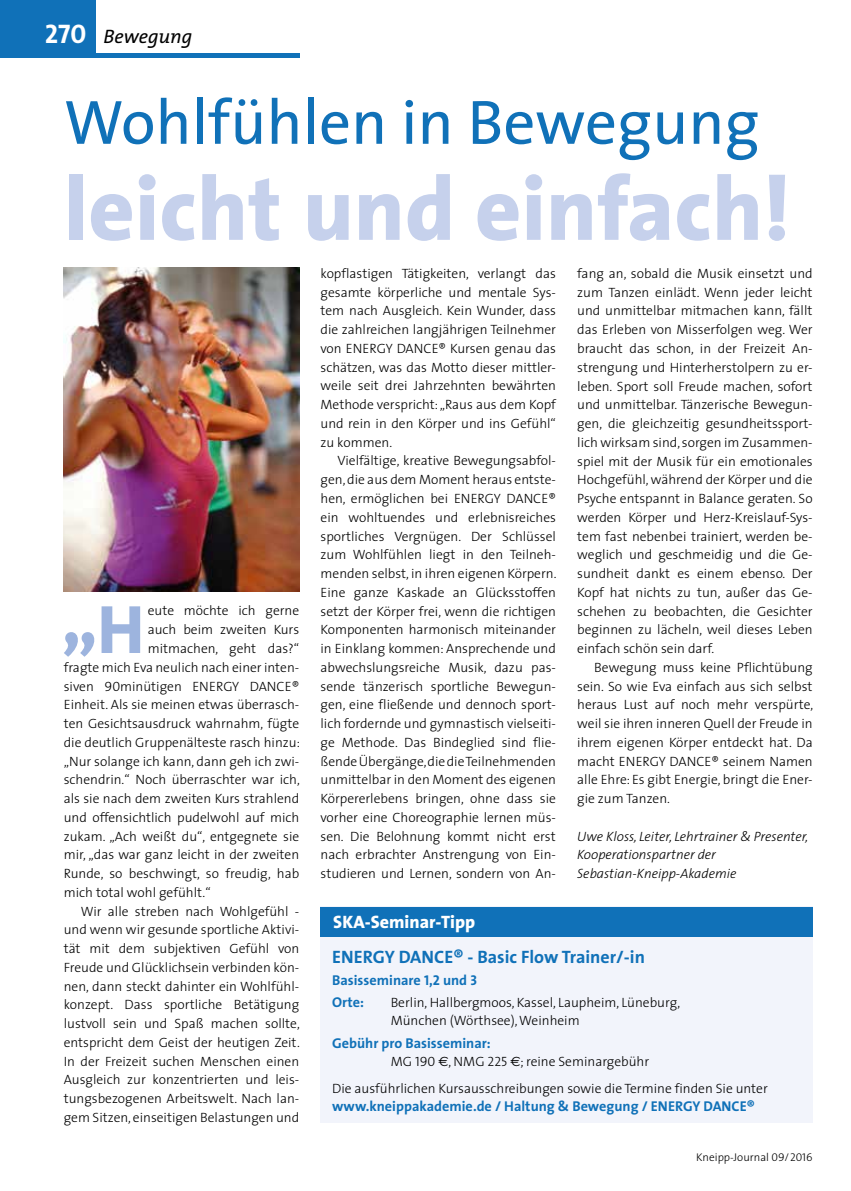
<style>
.page{position:relative;width:851px;height:1191px;background:#fff}
.page>*{position:absolute;margin:0;border:0;box-sizing:border-box;transform-origin:0 0}
.t1{font:800 90px "The Sans";color:#c6d1ec}
.t2{font:800 69px "The Sans";color:#9db4de}
.t3{font:63px "The Sans";color:#1071b8}
.t4{font:italic 19.5px "The Mix";color:#000}
.t5{font:700 18px "The Sans";color:#1071b8}
.t6{font:800 18px "The Sans";color:#fff}
.t7{font:700 14.25px/22.2px "The Sans";color:#1071b8}
.t8{font:300 13.5px/18.8px "The Sans";color:#000;text-align:justify}
.t9{font:italic 300 13.5px/18.8px "The Sans";color:#000}
.t10{font:300 11.25px "The Sans";color:#000}
.s1{font-family:"The Mix Bold Caps";font-style:normal;font-size:27px;color:#fff}
.s2{font-family:"The Sans Light Caps";font-weight:400}
.s3{font-family:"The Sans Bold Caps";font-weight:400}
.s4{font-family:"Euro Sans";font-weight:400}
</style>
<div class="page">
<div style="left:0;top:0;width:95px;height:57px;background:#1071b8"></div>
<hr style="left:0;top:53px;width:299px;height:4px;background:#1071b8">
<img style="left:64px;top:268px;width:235px;height:323px">
<div style="left:320px;top:906px;width:492px;height:216px;background:#f2f4fb"></div>
<div style="left:320px;top:907px;width:492px;height:29px;background:#1071b8"></div>
<h3 class="t4" style="left:45px;top:20px;width:149px"><span class="s1">270</span> Bewegung</h3>
<h3 class="t3" style="left:64px;top:70px;width:697px">Wohlfühlen in Bewegung</h3>
<h1 class="t1" style="left:64px;top:134px;width:728px">leicht und einfach!</h1>
<h2 class="t2" style="left:61px;top:567px;width:84px">„H</h2>
<p class="t8" style="left:148px;top:601px;width:153px">eute möchte ich gerne</p>
<p class="t8" style="left:148px;top:620px;width:153px">auch beim zweiten Kurs</p>
<p class="t8" style="left:148px;top:638px;width:153px">mitmachen, geht das?“</p>
<p class="t8" style="left:64px;top:657px;width:237px">fragte mich Eva neulich nach einer inten-</p>
<p class="t8" style="left:64px;top:676px;width:237px">siven <span class="s2">90</span>minütigen ENERGY DANCE®</p>
<p class="t8" style="left:64px;top:695px;width:237px">Einheit. Als sie meinen etwas überrasch-</p>
<p class="t8" style="left:64px;top:713px;width:237px">ten Gesichtsausdruck wahrnahm, fügte</p>
<p class="t8" style="left:64px;top:732px;width:237px">die deutlich Gruppenälteste rasch hinzu:</p>
<p class="t8" style="left:64px;top:751px;width:237px">„Nur solange ich kann, dann geh ich zwi-</p>
<p class="t8" style="left:64px;top:770px;width:237px">schendrin.“ Noch überraschter war ich,</p>
<p class="t8" style="left:64px;top:788px;width:237px">als sie nach dem zweiten Kurs strahlend</p>
<p class="t8" style="left:64px;top:807px;width:237px">und offensichtlich pudelwohl auf mich</p>
<p class="t8" style="left:64px;top:826px;width:237px">zukam. „Ach weißt du“, entgegnete sie</p>
<p class="t8" style="left:64px;top:845px;width:237px">mir, „das war ganz leicht in der zweiten</p>
<p class="t8" style="left:64px;top:863px;width:237px">Runde, so beschwingt, so freudig, hab</p>
<p class="t8" style="left:64px;top:882px;width:148px">mich total wohl gefühlt.“</p>
<p class="t8" style="left:81px;top:901px;width:220px">Wir alle streben nach Wohlgefühl -</p>
<p class="t8" style="left:64px;top:920px;width:237px">und wenn wir gesunde sportliche Aktivi-</p>
<p class="t8" style="left:64px;top:938px;width:237px">tät mit dem subjektiven Gefühl von</p>
<p class="t8" style="left:64px;top:957px;width:237px">Freude und Glücklichsein verbinden kön-</p>
<p class="t8" style="left:64px;top:976px;width:237px">nen, dann steckt dahinter ein Wohlfühl-</p>
<p class="t8" style="left:64px;top:995px;width:237px">konzept. Dass sportliche Betätigung</p>
<p class="t8" style="left:64px;top:1013px;width:237px">lustvoll sein und Spaß machen sollte,</p>
<p class="t8" style="left:64px;top:1032px;width:237px">entspricht dem Geist der heutigen Zeit.</p>
<p class="t8" style="left:64px;top:1051px;width:237px">In der Freizeit suchen Menschen einen</p>
<p class="t8" style="left:64px;top:1070px;width:237px">Ausgleich zur konzentrierten und leis-</p>
<p class="t8" style="left:64px;top:1088px;width:237px">tungsbezogenen Arbeitswelt. Nach lan-</p>
<p class="t8" style="left:64px;top:1107px;width:237px">gem Sitzen, einseitigen Belastungen und</p>
<p class="t8" style="left:320px;top:263px;width:237px">kopflastigen Tätigkeiten, verlangt das gesamte körperliche und mentale Sys&shy;tem nach Ausgleich. Kein Wunder, dass die zahlreichen langjährigen Teilnehmer von ENERGY DANCE® Kursen genau das schätzen, was das Motto dieser mittler&shy;weile seit drei Jahrzehnten bewährten Methode verspricht: „Raus aus dem Kopf und rein in den Körper und ins Gefühl“ zu kommen.</p>
<p class="t8" style="left:320px;top:451px;width:237px;text-indent:17px">Vielfältige, kreative Bewegungsabfol&shy;gen, die aus dem Moment heraus entste&shy;hen, ermöglichen bei ENERGY DANCE® ein wohltuendes und erlebnisreiches sportliches Vergnügen. Der Schlüssel zum Wohlfühlen liegt in den Teilneh&shy;menden selbst, in ihren eigenen Körpern.<br>Eine ganze Kaskade an Glücksstoffen setzt der Körper frei, wenn die richtigen Komponenten harmonisch miteinander in Einklang kommen: Ansprechende und abwechslungsreiche Musik, dazu pas&shy;sende tänzerisch sportliche Bewegun&shy;gen, eine fließende und dennoch sport&shy;lich fordernde und gymnastisch vielseiti&shy;ge Methode. Das Bindeglied sind flie&shy;ßende Übergänge, die die Teilnehmenden unmittelbar in den Moment des eigenen Körpererlebens bringen, ohne dass sie vorher eine Choreographie lernen müs&shy;sen. Die Belohnung kommt nicht erst nach erbrachter Anstrengung von Ein&shy;studieren und Lernen, sondern von An-</p>
<p class="t8" style="left:577px;top:263px;width:237px">fang an, sobald die Musik einsetzt und zum Tanzen einlädt. Wenn jeder leicht und unmittelbar mitmachen kann, fällt das Erleben von Misserfolgen weg. Wer braucht das schon, in der Freizeit An&shy;strengung und Hinterherstolpern zu er&shy;leben. Sport soll Freude machen, sofort und unmittelbar. Tänzerische Bewegun&shy;gen, die gleichzeitig gesundheitssport&shy;lich wirksam sind, sorgen im Zusammen&shy;spiel mit der Musik für ein emotionales Hochgefühl, während der Körper und die Psyche entspannt in Balance geraten. So werden Körper und Herz-Kreislauf-Sys&shy;tem fast nebenbei trainiert, werden be&shy;weglich und geschmeidig und die Ge&shy;sundheit dankt es einem ebenso. Der Kopf hat nichts zu tun, außer das Ge&shy;schehen zu beobachten, die Gesichter beginnen zu lächeln, weil dieses Leben einfach schön sein darf.</p>
<p class="t8" style="left:577px;top:657px;width:237px;text-indent:17px">Bewegung muss keine Pflichtübung sein. So wie Eva einfach aus sich selbst heraus Lust auf noch mehr verspürte, weil sie ihren inneren Quell der Freude in ihrem eigenen Körper entdeckt hat. Da macht ENERGY DANCE® seinem Namen alle Ehre: Es gibt Energie, bringt die Ener&shy;gie zum Tanzen.</p>
<p class="t9" style="left:577px;top:826px;width:232px">Uwe Kloss, Leiter, Lehrtrainer &amp; Presenter,<br>Kooperationspartner der<br>Sebastian-Kneipp-Akademie</p>
<h3 class="t6" style="left:333px;top:906px;width:143px">SKA-Seminar-Tipp</h3>
<h3 class="t5" style="left:332px;top:941px;width:314px">ENERGY DANCE® - Basic Flow Trainer/-in</h3>
<p class="t7" style="left:332px;top:968px;width:146px">Basisseminare <span class="s3">1,2</span> und <span class="s3">3<br></span>Orte:</p>
<p class="t8" style="left:390px;top:993px;width:291px;line-height:18px">Berlin, Hallbergmoos, Kassel, Laupheim, Lüneburg,<br>München (Wörthsee), Weinheim</p>
<p class="t7" style="left:332px;top:1031px;width:160px">Gebühr pro Basisseminar:</p>
<p class="t8" style="left:332px;top:1047px;width:437px;line-height:26.5px;text-indent:58px">MG <span class="s2">190</span> <span class="s4">€</span>, NMG <span class="s2">225</span> <span class="s4">€</span>; reine Seminargebühr<br>Die ausführlichen Kursausschreibungen sowie die Termine finden Sie unter</p>
<p class="t7" style="left:332px;top:1094px;width:424px">www.kneippakademie.de / Haltung &amp; Bewegung / ENERGY DANCE®</p>
<p class="t10" style="left:696px;top:1147px;width:118px">Kneipp-Journal <span class="s2">09/2016</span></p>
</div>
